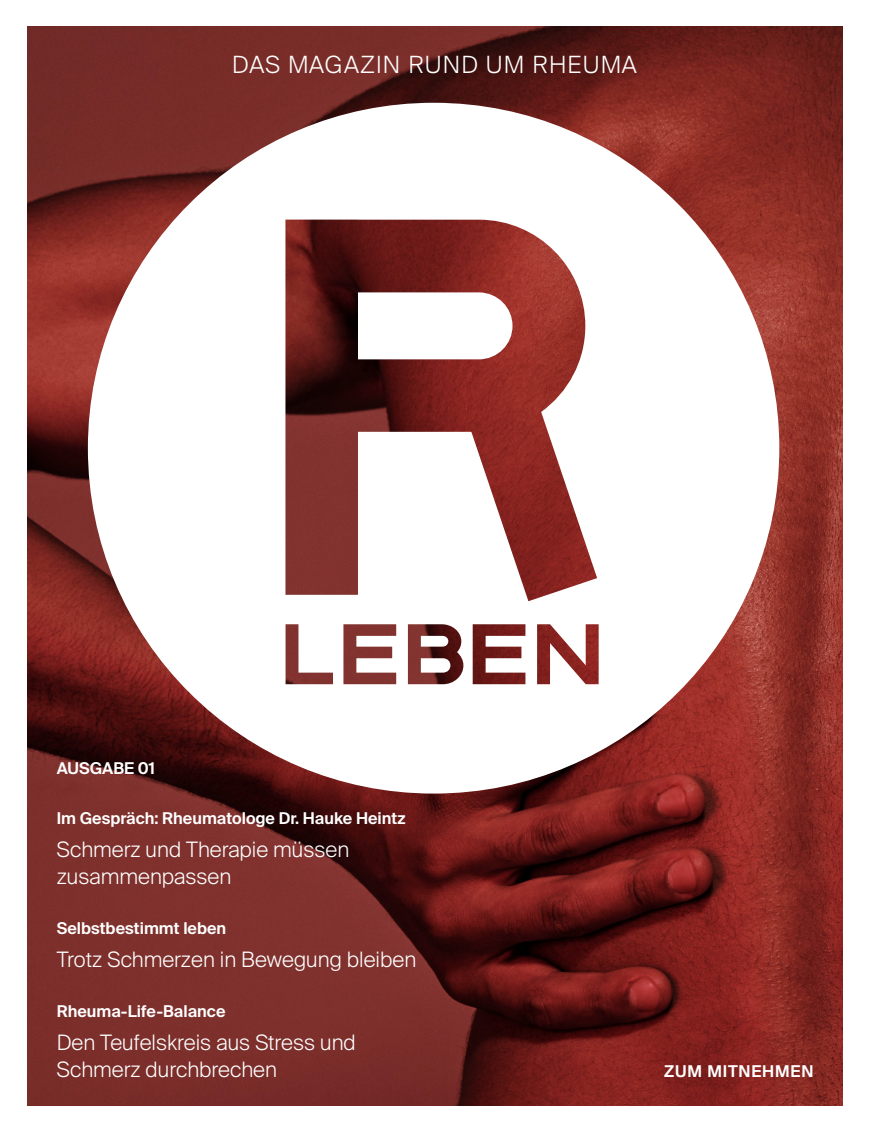
<style>
.page{position:relative;width:869px;height:1134px;background:#fff}
.page>*{position:absolute;margin:0;border:0;box-sizing:border-box;transform-origin:0 0}
.t1{font:300 23.75px "Suisse Intl";letter-spacing:.05em;color:#fff}
.t2{font:300 21.25px/26.2px "Suisse Intl";color:#fff}
.t3{font:600 16.25px "Suisse Intl";color:#fff}
.t4{font:600 16.25px "Suisse Intl";letter-spacing:.05em;color:#fff}
</style>
<div class="page">
<img style="left:28px;top:27px;width:813px;height:1078px">
<svg style="left:88px;top:103px;width:691px;height:690px"></svg>
<p class="t1" style="left:232px;top:51px;width:406px">DAS MAGAZIN RUND UM RHEUMA</p>
<p class="t3" style="left:57px;top:759px;width:100px">AUSGABE 01</p>
<p class="t3" style="left:57px;top:809px;width:350px">Im Gespräch: Rheumatologe Dr. Hauke Heintz</p>
<p class="t2" style="left:57px;top:837px;width:294px">Schmerz und Therapie müssen zusammenpassen</p>
<p class="t3" style="left:57px;top:918px;width:171px">Selbstbestimmt leben</p>
<p class="t2" style="left:57px;top:946px;width:361px">Trotz Schmerzen in Bewegung bleiben</p>
<p class="t3" style="left:57px;top:1002px;width:170px">Rheuma-Life-Balance</p>
<p class="t2" style="left:57px;top:1030px;width:300px">Den Teufelskreis aus Stress und<br>Schmerz durchbrechen</p>
<p class="t4" style="left:664px;top:1061px;width:151px">ZUM MITNEHMEN</p>
</div>
